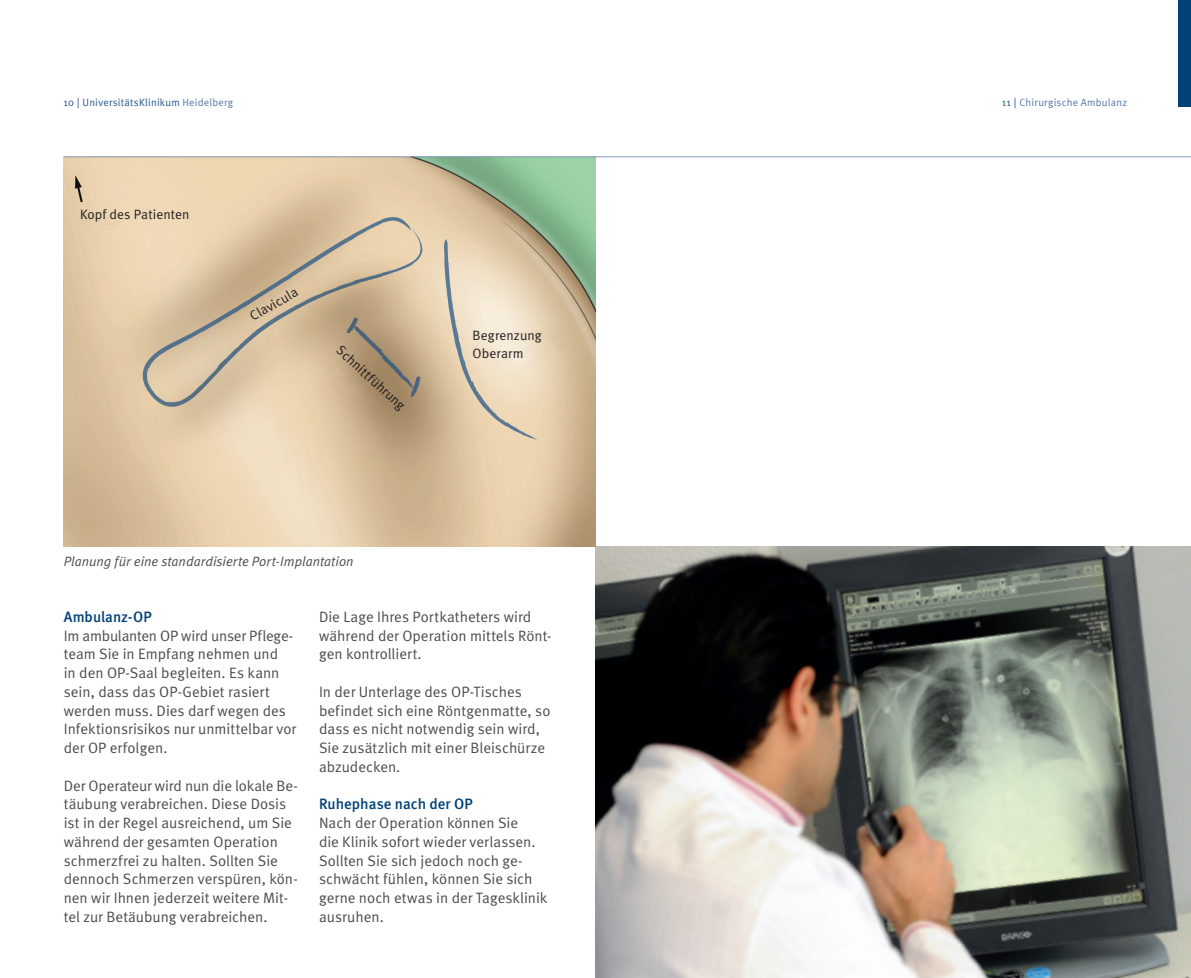
<style>
.page{position:relative;width:1191px;height:978px;background:#fff}
.page>*{position:absolute;margin:0;border:0;box-sizing:border-box;transform-origin:0 0}
.t1{font:15px/18.8px "Meta Normal";color:#4b4c4d}
.t2{font:500 15px "Meta";color:#004279}
.t3{font:13.5px/18px "Meta Normal";letter-spacing:.005em;color:#231f20}
.t4{font:italic 13.5px "Meta Normal";letter-spacing:.005em;color:#4b4c4d}
.t5{font:10.5px "Meta Normal";letter-spacing:.025em;color:#20598e}
.t6{font:10.5px "Meta Normal";letter-spacing:.02em;color:#5476a5}
.s1{color:#5476a5}
.s2{color:#20598e}
</style>
<div class="page">
<div style="left:1178px;top:0;width:13px;height:106px;background:#004279"></div>
<img style="left:595px;top:547px;width:596px;height:431px">
<img style="left:64px;top:157px;width:531px;height:390px">
<hr style="left:64px;top:156px;width:1127px;height:1px;background:#8198be">
<p class="t5" style="left:63px;top:97px;width:171px">10 UniversitätsKlinikum <span class="s1">Heidelberg</span></p>
<p class="t6" style="left:1001px;top:97px;width:127px"><span class="s2">11</span> Chirurgische Ambulanz</p>
<p class="t3" style="left:80px;top:206px;width:111px">Kopf des Patienten</p>
<p class="t3" style="left:246px;top:309px;width:54px;rotate:-30deg">Clavicula</p>
<p class="t3" style="left:344px;top:341px;width:89px;rotate:42deg">Schnittführung</p>
<p class="t4" style="left:64px;top:553px;width:291px">Planung für eine standardisierte Port-Implantation</p>
<p class="t3" style="left:472px;top:326px;width:71px">Begrenzung<br>Oberarm</p>
<p class="t2" style="left:64px;top:608px;width:89px">Ambulanz-OP</p>
<p class="t1" style="left:64px;top:626px;width:234px">Im ambulanten OP wird unser Pflege&shy;team Sie in Empfang nehmen und<br>in den OP-Saal begleiten. Es kann sein, dass das OP-Gebiet rasiert werden muss. Dies darf wegen des<br>Infektionsrisikos nur unmittelbar vor der OP erfolgen.</p>
<p class="t1" style="left:64px;top:776px;width:235px">Der Operateur wird nun die lokale Be&shy;täubung verabreichen. Diese Dosis ist in der Regel ausreichend, um Sie während der gesamten Operation schmerzfrei zu halten. Sollten Sie dennoch Schmerzen verspüren, kön&shy;nen wir Ihnen jederzeit weitere Mit&shy;tel zur Betäubung verabreichen.</p>
<p class="t1" style="left:319px;top:607px;width:234px">Die Lage Ihres Portkatheters wird während der Operation mittels Rönt&shy;gen kontrolliert.</p>
<p class="t1" style="left:319px;top:682px;width:233px">In der Unterlage des OP-Tisches befindet sich eine Röntgenmatte, so dass es nicht notwendig sein wird,<br>Sie zusätzlich mit einer Bleischürze abzudecken.</p>
<p class="t2" style="left:319px;top:795px;width:155px">Ruhephase nach der OP</p>
<p class="t1" style="left:319px;top:813px;width:230px">Nach der Operation können Sie<br>die Klinik sofort wieder verlassen.<br>Sollten Sie sich jedoch noch ge&shy;schwächt fühlen, können Sie sich gerne noch etwas in der Tagesklinik ausruhen.</p>
</div>
